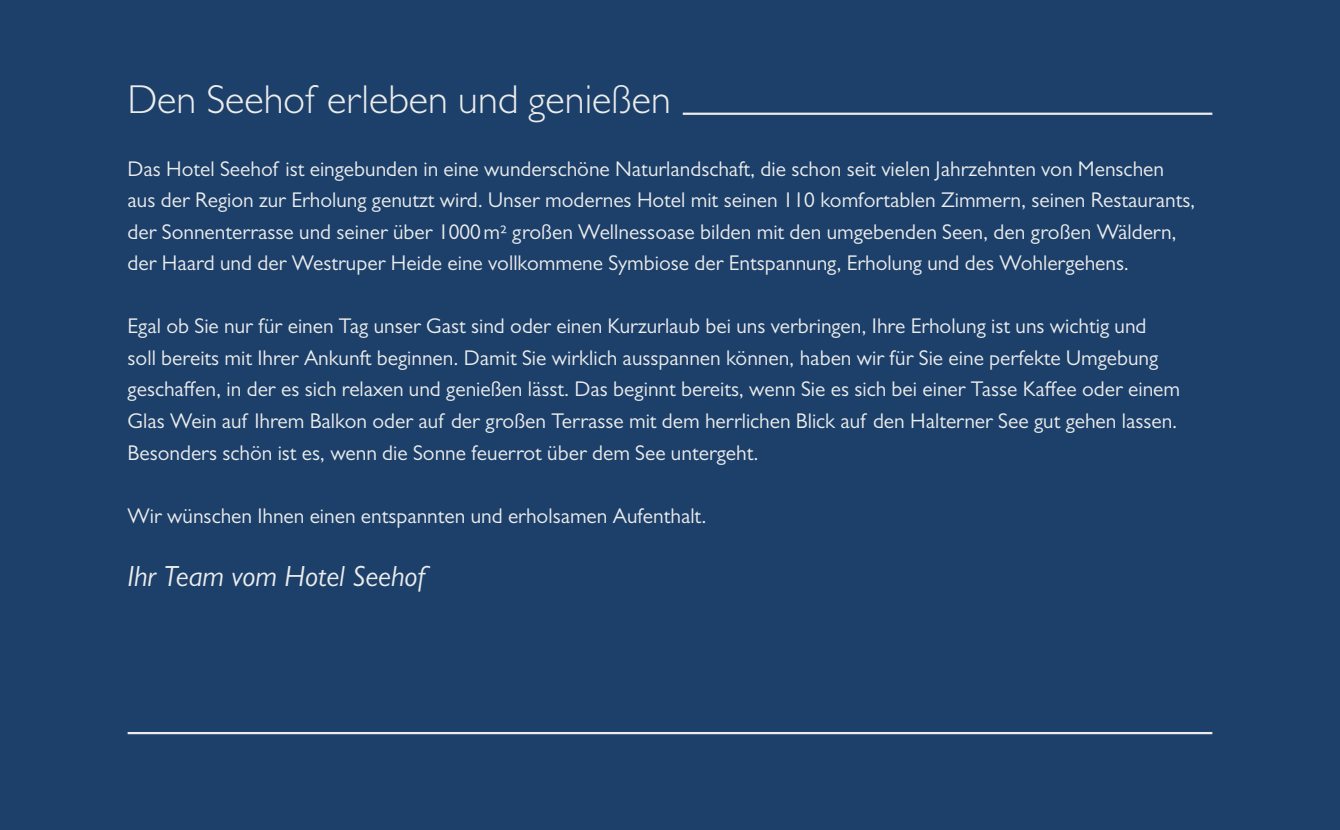
<style>
.page{position:relative;width:1340px;height:830px;background:#fff}
.page>*{position:absolute;margin:0;border:0;box-sizing:border-box;transform-origin:0 0}
.t1{font:300 40.5px "Gill Sans MT Pro";color:#ececec}
.t2{font:italic 29.25px "Gill Sans MT Pro";color:#ececec}
.t3{font:21.38px/31.5px "Gill Sans MT Pro";color:#ececec}
</style>
<div class="page">
<div style="left:0;top:0;width:1339px;height:829px;background:#1c406a"></div>
<hr style="left:682px;top:112px;width:530px;height:3px;background:#ececec">
<hr style="left:128px;top:731px;width:1084px;height:2px;background:#ececec">
<h1 class="t1" style="left:128px;top:75px;width:545px">Den Seehof erleben und genießen</h1>
<p class="t3" style="left:128px;top:152px;width:1069px">Das Hotel Seehof ist eingebunden in eine wunderschöne Naturlandschaft, die schon seit vielen Jahrzehnten von Menschen aus der Region zur Erholung genutzt wird. Unser modernes Hotel mit seinen 110 komfortablen Zimmern, seinen Restaurants, der Sonnenterrasse und seiner über 1000m² großen Wellnessoase bilden mit den umgebenden Seen, den großen Wäldern, der Haard und der Westruper Heide eine vollkommene Symbiose der Entspannung, Erholung und des Wohlergehens.</p>
<p class="t3" style="left:128px;top:310px;width:1053px">Egal ob Sie nur für einen Tag unser Gast sind oder einen Kurzurlaub bei uns verbringen, Ihre Erholung ist uns wichtig und soll bereits mit Ihrer Ankunft beginnen. Damit Sie wirklich ausspannen können, haben wir für Sie eine perfekte Umgebung geschaffen, in der es sich relaxen und genießen lässt. Das beginnt bereits, wenn Sie es sich bei einer Tasse Kaffee oder einem Glas Wein auf Ihrem Balkon oder auf der großen Terrasse mit dem herrlichen Blick auf den Halterner See gut gehen lassen.<br>Besonders schön ist es, wenn die Sonne feuerrot über dem See untergeht.</p>
<p class="t3" style="left:128px;top:499px;width:580px">Wir wünschen Ihnen einen entspannten und erholsamen Aufenthalt.</p>
<h2 class="t2" style="left:128px;top:558px;width:299px">Ihr Team vom Hotel Seehof</h2>
</div>
